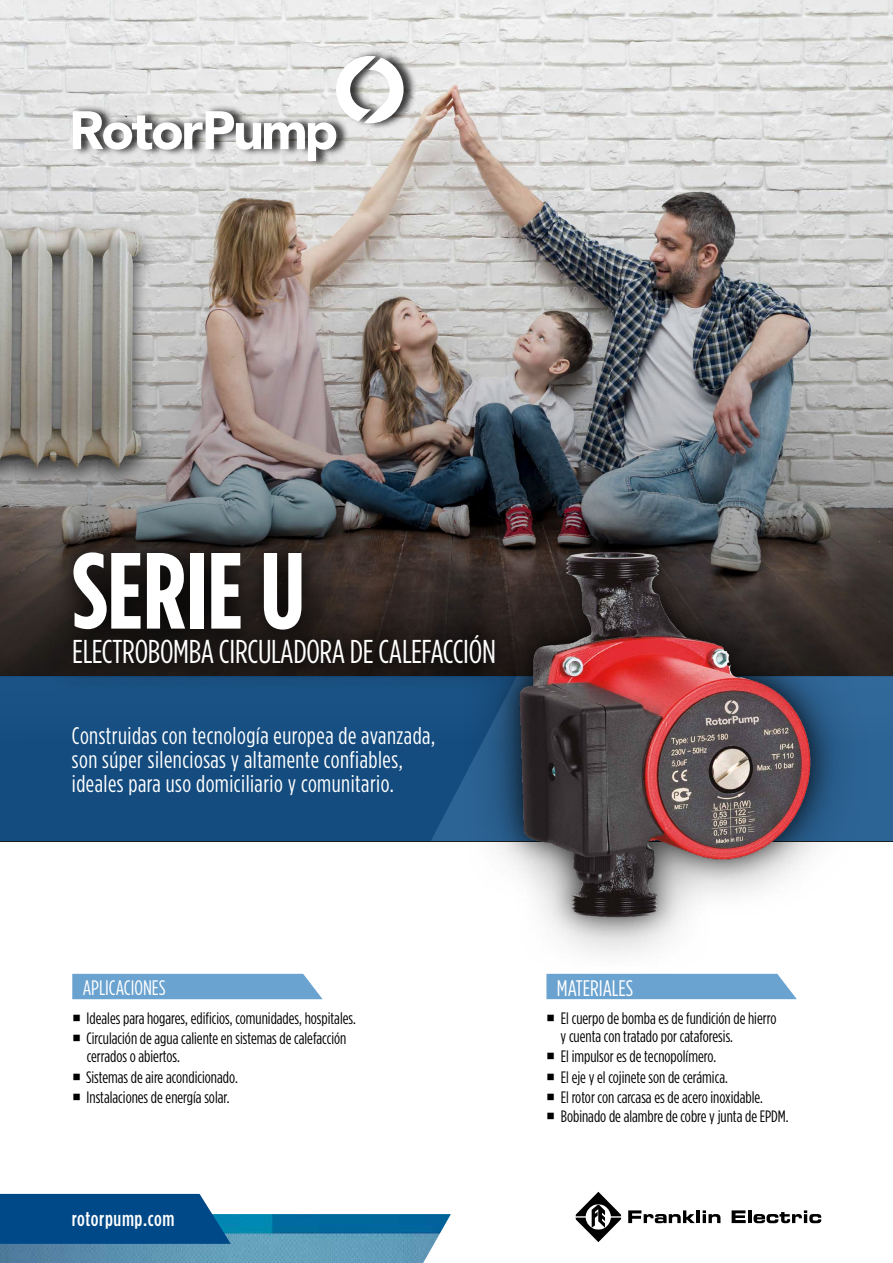
<style>
.page{position:relative;width:893px;height:1263px;background:#fff}
.page>*{position:absolute;margin:0;border:0;box-sizing:border-box;transform-origin:0 0}
.t1{font:700 108px "Gotham Condensed";color:#fff}
.t2{font:33px "Gotham Condensed";letter-spacing:-.01em;color:#fff}
.t3{font:24px "Gotham Condensed";letter-spacing:.02em;color:#fff}
.Section_Header{font:22.5px "Gotham Condensed";color:#fff}
.Section_Header-2{font:21px "Gotham Condensed";color:#fff}
.t4{font:500 20.7px "Gotham Condensed";letter-spacing:.03em;color:#fff}
.t5{font:16.5px/18px "Gotham Condensed";color:#000}
</style>
<div class="page">
<img style="left:0;top:0;width:893px;height:676px">
<div style="left:0;top:676px;width:893px;height:165px;background:#144c7f"></div>
<svg style="left:431px;top:676px;width:462px;height:165px;fill:#2c6496"></svg>
<svg style="left:44px;top:523px;width:417px;height:170px"></svg>
<div style="left:49px;top:528px;width:470px;height:160px;background:#000;opacity:.75"></div>
<div style="left:72px;top:49px;width:345px;height:119px;background:#000;opacity:.75"></div>
<svg style="left:73px;top:56px;width:331px;height:105px"></svg>
<div style="left:461px;top:493px;width:407px;height:483px;background:#000;opacity:.61"></div>
<img style="left:515px;top:539px;width:299px;height:394px">
<div style="left:72px;top:974px;width:251px;height:25px;background:#6aa2d0"></div>
<div style="left:546px;top:974px;width:251px;height:25px;background:#6aa2d0"></div>
<img style="left:0;top:1214px;width:451px;height:49px">
<svg style="left:0;top:1194px;width:231px;height:50px;background:#0b528e"></svg>
<svg style="left:628px;top:1210px;width:92px;height:13px"></svg>
<svg style="left:732px;top:1210px;width:89px;height:13px"></svg>
<svg style="left:576px;top:1192px;width:45px;height:50px"></svg>
<p class="t1" style="left:72px;top:527px;width:234px">SERIE U</p>
<p class="t2" style="left:72px;top:633px;width:425px">ELECTROBOMBA CIRCULADORA DE CALEFACCIÓN</p>
<p class="t3" style="left:72px;top:722px;width:365px">Construidas con tecnología europea de avanzada,</p>
<p class="t3" style="left:72px;top:746px;width:332px">son súper silenciosas y altamente confiables,</p>
<p class="t3" style="left:72px;top:770px;width:323px">ideales para uso domiciliario y comunitario.</p>
<p class="Section_Header-2" style="left:83px;top:975px;width:85px">APLICACIONES</p>
<p class="t5" style="left:87px;top:1009px;width:271px">Ideales para hogares, edificios, comunidades, hospitales.</p>
<p class="t5" style="left:86px;top:1029px;width:261px">Circulación de agua caliente en sistemas de calefacción cerrados o abiertos.</p>
<p class="t5" style="left:86px;top:1067px;width:153px">Sistemas de aire acondicionado.</p>
<p class="t5" style="left:87px;top:1088px;width:144px">Instalaciones de energía solar.</p>
<p class="t4" style="left:72px;top:1207px;width:104px">rotorpump.com</p>
<p class="Section_Header" style="left:557px;top:975px;width:78px">MATERIALES</p>
<p class="t5" style="left:560px;top:1009px;width:217px">El cuerpo de bomba es de fundición de hierro y cuenta con tratado por cataforesis.</p>
<p class="t5" style="left:561px;top:1047px;width:157px">El impulsor es de tecnopolímero.</p>
<p class="t5" style="left:561px;top:1068px;width:168px">El eje y el cojinete son de cerámica.</p>
<p class="t5" style="left:561px;top:1088px;width:203px">El rotor con carcasa es de acero inoxidable.</p>
<p class="t5" style="left:561px;top:1107px;width:229px">Bobinado de alambre de cobre y junta de EPDM.</p>
</div>
